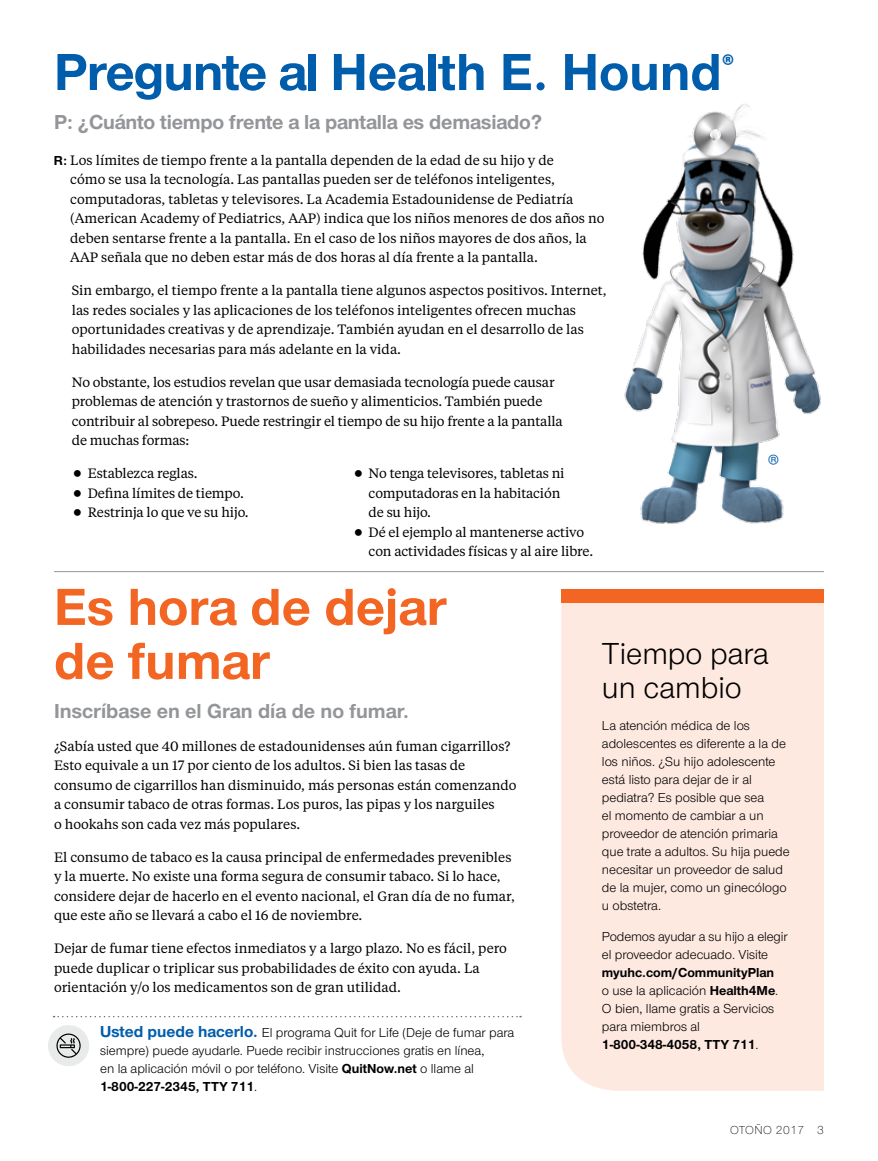
<style>
.page{position:relative;width:878px;height:1161px;background:#fff}
.page>*{position:absolute;margin:0;border:0;box-sizing:border-box;transform-origin:0 0}
.t1{font:700 54px "UHC Sans";color:#005dac}
.t2{font:700 54px/54px "UHC Sans";color:#f26522}
.t3{font:31.5px/34.5px "UHC Sans";color:#000}
.t4{font:700 24px "UHC Sans";color:#005dac}
.t5{font:24px "UHC Sans";color:#005dac}
.t6{font:700 21px "UHC Sans";letter-spacing:-.01em;color:#939598}
.t7{font:13.5px/19.5px "UHC Serif Text";color:#000}
.t8{font:13.5px/18px "UHC Sans";color:#000}
.t9{font:300 12px "UHC Sans";letter-spacing:.04em;color:#000}
.s1{font-family:"UHC Sans";font-weight:700}
.s2{font-weight:700;font-size:16.5px;color:#005dac}
.s3{font-weight:700}
</style>
<div class="page">
<svg style="left:54px;top:1016px;width:467px;height:1px"></svg>
<div style="left:48px;top:1025px;width:41px;height:41px;background:#e9eaea;border-radius:50%"></div>
<svg style="left:56px;top:1034px;width:25px;height:24px"></svg>
<hr style="left:54px;top:571px;width:770px;height:1px;background:#939598">
<div style="left:561px;top:602px;width:263px;height:489px;background:#fee9e1"></div>
<div style="left:561px;top:589px;width:263px;height:13px;background:#f26522"></div>
<img style="left:624px;top:104px;width:197px;height:420px">
<h1 class="t1" style="left:54px;top:36px;width:669px">Pregunte al Health E. Hound</h1>
<h3 class="t4" style="left:721px;top:46px;width:14px">®</h3>
<h3 class="t6" style="left:54px;top:108px;width:489px">P: ¿Cuánto tiempo frente a la pantalla es demasiado?</h3>
<p class="t7" style="left:70px;top:150px;width:535px;text-indent:-16px"><span class="s1">R:</span> Los límites de tiempo frente a la pantalla dependen de la edad de su hijo y de<br>cómo se usa la tecnología. Las pantallas pueden ser de teléfonos inteligentes, computadoras, tabletas y televisores. La Academia Estadounidense de Pediatría (American Academy of Pediatrics, AAP) indica que los niños menores de dos años no deben sentarse frente a la pantalla. En el caso de los niños mayores de dos años, la AAP señala que no deben estar más de dos horas al día frente a la pantalla.</p>
<p class="t7" style="left:72px;top:280px;width:536px">Sin embargo, el tiempo frente a la pantalla tiene algunos aspectos positivos. Internet, las redes sociales y las aplicaciones de los teléfonos inteligentes ofrecen muchas oportunidades creativas y de aprendizaje. También ayudan en el desarrollo de las habilidades necesarias para más adelante en la vida.</p>
<p class="t7" style="left:72px;top:372px;width:492px">No obstante, los estudios revelan que usar demasiada tecnología puede causar problemas de atención y trastornos de sueño y alimenticios. También puede contribuir al sobrepeso. Puede restringir el tiempo de su hijo frente a la pantalla de muchas formas:</p>
<p class="t7" style="left:88px;top:463px;width:162px">Establezca reglas.<br>Defina límites de tiempo.<br>Restrinja lo que ve su hijo.</p>
<p class="t7" style="left:368px;top:463px;width:226px">No tenga televisores, tabletas ni computadoras en la habitación<br>de su hijo.<br>Dé el ejemplo al mantenerse activo con actividades físicas y al aire libre.</p>
<h3 class="t5" style="left:767px;top:448px;width:14px">®</h3>
<h1 class="t2" style="left:54px;top:578px;width:394px">Es hora de dejar de fumar</h1>
<h3 class="t6" style="left:54px;top:696px;width:356px">Inscríbase en el Gran día de no fumar.</h3>
<p class="t7" style="left:54px;top:735px;width:464px">¿Sabía usted que 40 millones de estadounidenses aún fuman cigarrillos?<br>Esto equivale a un 17 por ciento de los adultos. Si bien las tasas de consumo de cigarrillos han disminuido, más personas están comenzando a consumir tabaco de otras formas. Los puros, las pipas y los narguiles<br>o hookahs son cada vez más populares.</p>
<p class="t7" style="left:54px;top:846px;width:462px">El consumo de tabaco es la causa principal de enfermedades prevenibles y la muerte. No existe una forma segura de consumir tabaco. Si lo hace, considere dejar de hacerlo en el evento nacional, el Gran día de no fumar, que este año se llevará a cabo el 16 de noviembre.</p>
<p class="t7" style="left:54px;top:938px;width:454px">Dejar de fumar tiene efectos inmediatos y a largo plazo. No es fácil, pero puede duplicar o triplicar sus probabilidades de éxito con ayuda. La orientación y/o los medicamentos son de gran utilidad.</p>
<p class="t8" style="left:100px;top:1023px;width:416px"><span class="s2">Usted puede hacerlo.</span> El programa Quit for Life (Deje de fumar para siempre) puede ayudarle. Puede recibir instrucciones gratis en línea,<br>en la aplicación móvil o por teléfono. Visite <span class="s3">QuitNow.net</span> o llame al <span class="s3">1-800-227-2345, TTY 711</span>.</p>
<h2 class="t3" style="left:602px;top:635px;width:168px">Tiempo para un cambio</h2>
<p class="t8" style="left:602px;top:716px;width:189px">La atención médica de los adolescentes es diferente a la de los niños. ¿Su hijo adolescente está listo para dejar de ir al pediatra? Es posible que sea<br>el momento de cambiar a un proveedor de atención primaria que trate a adultos. Su hija puede necesitar un proveedor de salud de la mujer, como un ginecólogo u obstetra.</p>
<p class="t8" style="left:602px;top:927px;width:187px">Podemos ayudar a su hijo a elegir el proveedor adecuado. Visite</p>
<p class="t8" style="left:602px;top:963px;width:178px"><span class="s3">myuhc.com/CommunityPlan </span>o use la aplicación <span class="s3">Health4Me</span>.<br>O bien, llame gratis a Servicios para miembros al<br><span class="s3">1-800-348-4058, TTY 711</span>.</p>
<p class="t9" style="left:730px;top:1122px;width:95px">OTOÑO 2017 3</p>
</div>
